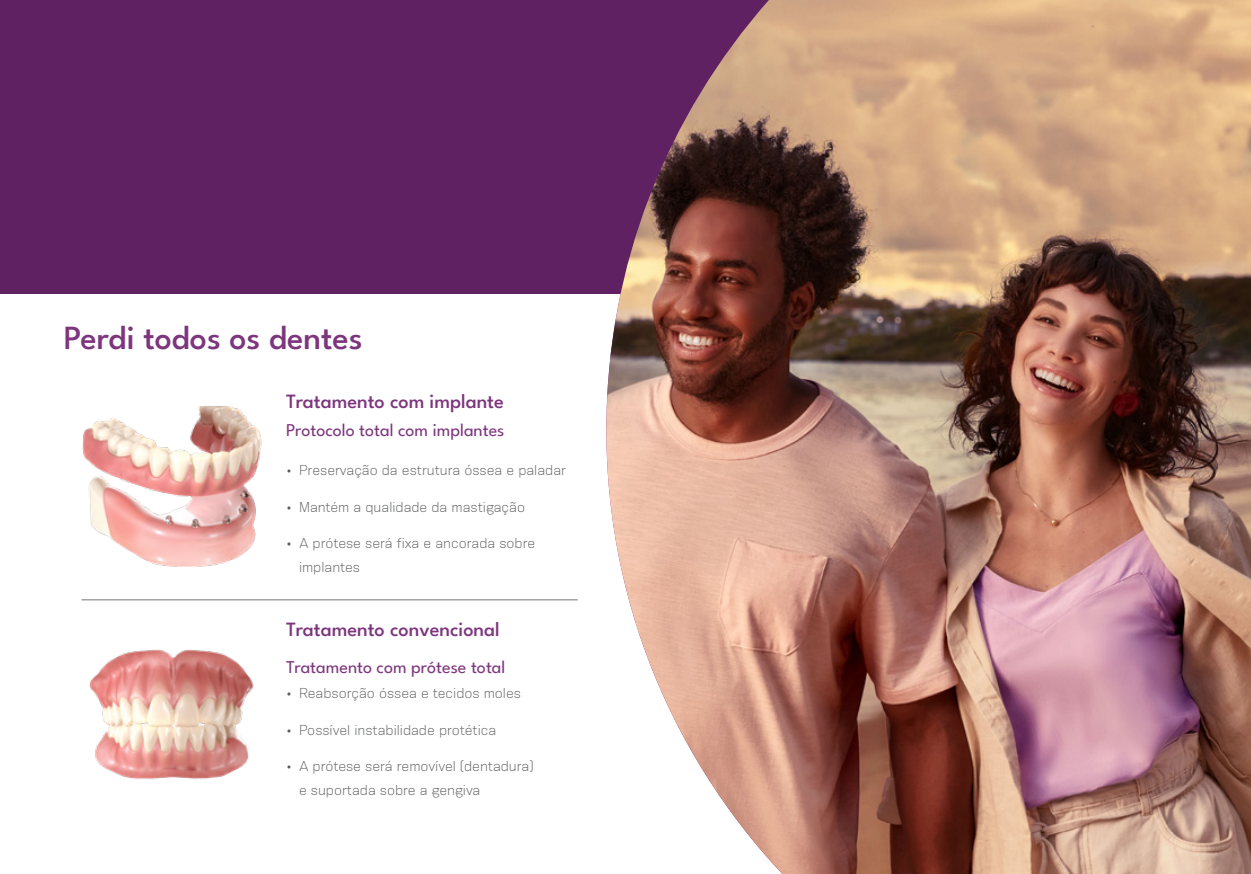
<style>
.page{position:relative;width:1251px;height:874px;background:#fff}
.page>*{position:absolute;margin:0;border:0;box-sizing:border-box;transform-origin:0 0}
.t1{font:500 33.75px "League Spartan";color:#7d367d}
.t2{font:500 20.25px "League Spartan";color:#7d367d}
.t3{font:18px "League Spartan";color:#7d367d}
.t4{font:300 13.5px/23.6px "Konsens";color:#58595b}
</style>
<div class="page">
<div style="left:0;top:0;width:1250px;height:293px;background:#5f2161"></div>
<img style="left:606px;top:0;width:644px;height:874px">
<img style="left:89px;top:649px;width:165px;height:131px">
<img style="left:82px;top:406px;width:180px;height:161px">
<hr style="left:81px;top:599px;width:496px;height:1px;background:#808285">
<h1 class="t1" style="left:64px;top:312px;width:300px">Perdi todos os dentes</h1>
<h2 class="t2" style="left:286px;top:386px;width:219px">Tratamento com implante</h2>
<h3 class="t3" style="left:286px;top:416px;width:220px">Protocolo total com implantes</h3>
<p class="t4" style="left:286px;top:458px;width:281px">• Preservação da estrutura óssea e paladar</p>
<p class="t4" style="left:286px;top:495px;width:240px">• Mantém a qualidade da mastigação</p>
<p class="t4" style="left:299px;top:531px;width:238px;text-indent:-13px">• A prótese será fixa e ancorada sobre implantes</p>
<h2 class="t2" style="left:286px;top:614px;width:215px">Tratamento convencional</h2>
<h3 class="t3" style="left:286px;top:653px;width:221px">Tratamento com prótese total</h3>
<p class="t4" style="left:286px;top:681px;width:236px">• Reabsorção óssea e tecidos moles</p>
<p class="t4" style="left:286px;top:717px;width:211px">• Possível instabilidade protética</p>
<p class="t4" style="left:299px;top:754px;width:236px;text-indent:-13px">• A prótese será removível (dentadura) e suportada sobre a gengiva</p>
</div>
